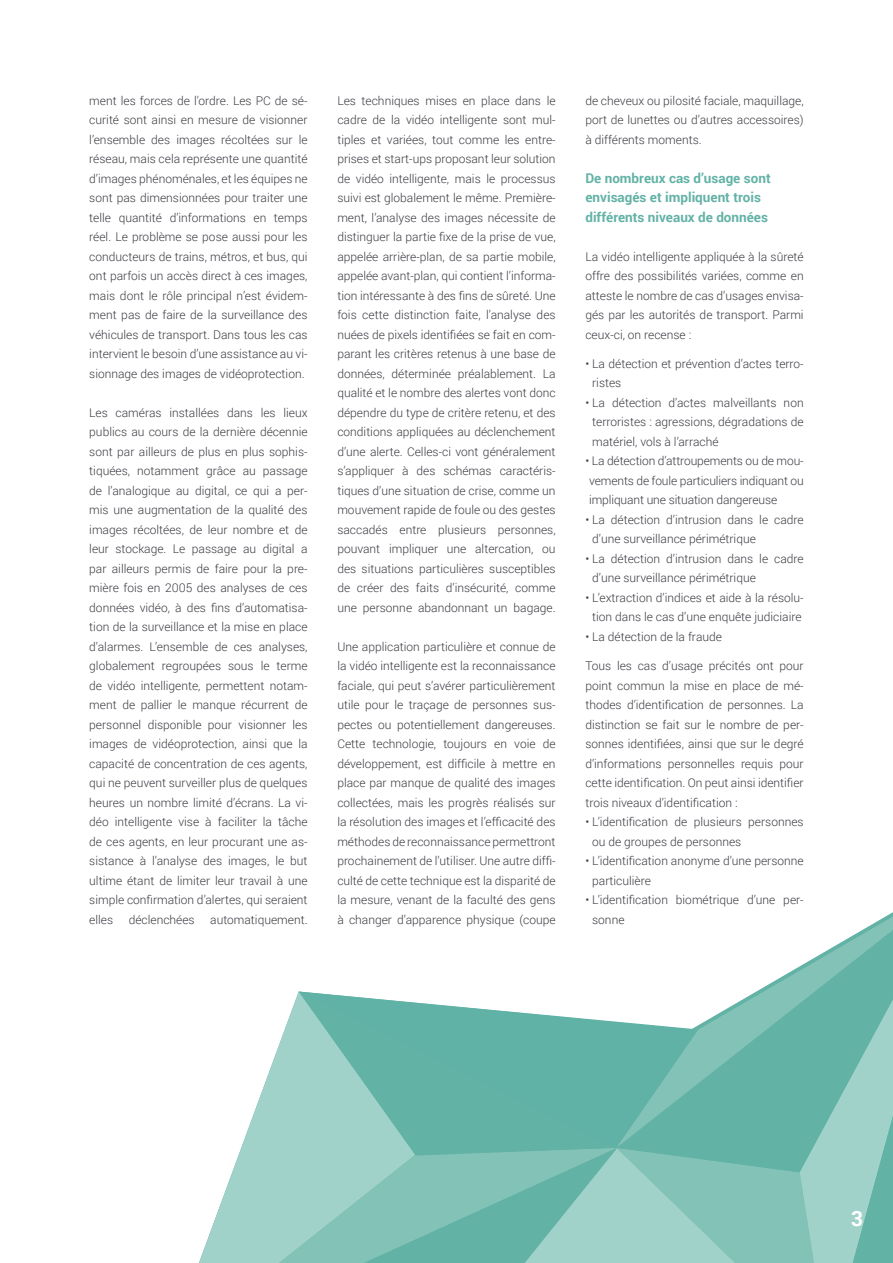
<style>
.page{position:relative;width:893px;height:1263px;background:#fff}
.page>*{position:absolute;margin:0;border:0;box-sizing:border-box;transform-origin:0 0}
.t1{font:700 21px "Roboto";color:#fff}
.t2{font:700 13.5px/19.5px "Roboto";color:#63b2a6}
.t3{font:300 12px/19.5px "Roboto";color:#3b3c43;text-align:justify}
</style>
<div class="page">
<svg style="left:199px;top:991px;width:100px;height:272px"></svg>
<svg style="left:299px;top:991px;width:78px;height:8px"></svg>
<svg style="left:743px;top:916px;width:150px;height:83px"></svg>
<svg style="left:279px;top:999px;width:614px;height:264px"></svg>
<p class="t3" style="left:89px;top:90px;width:220px">ment les forces de l’ordre. Les PC de sé&shy;curité sont ainsi en mesure de visionner l’ensemble des images récoltées sur le réseau, mais cela représente une quantité d’images phénoménales, et les équipes ne sont pas dimensionnées pour traiter une telle quantité d’informations en temps réel. Le problème se pose aussi pour les conducteurs de trains, métros, et bus, qui ont parfois un accès direct à ces images, mais dont le rôle principal n’est évidem&shy;ment pas de faire de la surveillance des véhicules de transport. Dans tous les cas intervient le besoin d’une assistance au vi&shy;sionnage des images de vidéoprotection.</p>
<p class="t3" style="left:89px;top:402px;width:220px">Les caméras installées dans les lieux publics au cours de la dernière décennie sont par ailleurs de plus en plus sophis&shy;tiquées, notamment grâce au passage de l’analogique au digital, ce qui a per&shy;mis une augmentation de la qualité des images récoltées, de leur nombre et de leur stockage. Le passage au digital a par ailleurs permis de faire pour la pre&shy;mière fois en 2005 des analyses de ces données vidéo, à des fins d’automatisa&shy;tion de la surveillance et la mise en place d’alarmes. L’ensemble de ces analyses, globalement regroupées sous le terme de vidéo intelligente, permettent notam&shy;ment de pallier le manque récurrent de personnel disponible pour visionner les images de vidéoprotection, ainsi que la capacité de concentration de ces agents, qui ne peuvent surveiller plus de quelques heures un nombre limité d’écrans. La vi&shy;déo intelligente vise à faciliter la tâche de ces agents, en leur procurant une as&shy;sistance à l’analyse des images, le but ultime étant de limiter leur travail à une simple confirmation d’alertes, qui seraient elles</p>
<p class="t3" style="left:129px;top:909px;width:68px">déclenchées</p>
<p class="t3" style="left:210px;top:909px;width:99px">automatiquement.</p>
<p class="t3" style="left:337px;top:90px;width:220px">Les techniques mises en place dans le cadre de la vidéo intelligente sont mul&shy;tiples et variées, tout comme les entre&shy;prises et start-ups proposant leur solution de vidéo intelligente, mais le processus suivi est globalement le même. Première&shy;ment, l’analyse des images nécessite de distinguer la partie fixe de la prise de vue, appelée arrière-plan, de sa partie mobile, appelée avant-plan, qui contient l’informa&shy;tion intéressante à des fins de sûreté. Une fois cette distinction faite, l’analyse des nuées de pixels identifiées se fait en com&shy;parant les critères retenus à une base de données, déterminée préalablement. La qualité et le nombre des alertes vont donc dépendre du type de critère retenu, et des conditions appliquées au déclenchement d’une alerte. Celles-ci vont généralement s’appliquer à des schémas caractéris&shy;tiques d’une situation de crise, comme un mouvement rapide de foule ou des gestes saccadés entre plusieurs personnes, pouvant impliquer une altercation, ou des situations particulières susceptibles de créer des faits d’insécurité, comme une personne abandonnant un bagage.</p>
<p class="t3" style="left:337px;top:636px;width:220px">Une application particulière et connue de la vidéo intelligente est la reconnaissance faciale, qui peut s’avérer particulièrement utile pour le traçage de personnes sus&shy;pectes ou potentiellement dangereuses.<br>Cette technologie, toujours en voie de développement, est difficile à mettre en place par manque de qualité des images collectées, mais les progrès réalisés sur la résolution des images et l’efficacité des méthodes de reconnaissance permettront prochainement de l’utiliser. Une autre diffi&shy;culté de cette technique est la disparité de la mesure, venant de la faculté des gens à changer d’apparence physique (coupe</p>
<p class="t3" style="left:585px;top:90px;width:220px">de cheveux ou pilosité faciale, maquillage, port de lunettes ou d’autres accessoires) à différents moments.</p>
<p class="t2" style="left:585px;top:167px;width:187px">De nombreux cas d’usage sont envisagés et impliquent trois différents niveaux de données</p>
<p class="t3" style="left:585px;top:246px;width:220px">La vidéo intelligente appliquée à la sûreté offre des possibilités variées, comme en atteste le nombre de cas d’usages envisa&shy;gés par les autorités de transport. Parmi ceux-ci, on recense :</p>
<p class="t3" style="left:592px;top:353px;width:213px;text-indent:-7px">• La détection et prévention d’actes terro&shy;ristes</p>
<p class="t3" style="left:592px;top:392px;width:213px;text-indent:-7px">• La détection d’actes malveillants non terroristes : agressions, dégradations de matériel, vols à l’arraché</p>
<p class="t3" style="left:589px;top:451px;width:216px;text-indent:-4px">• La détection d’attroupements ou de mou&shy;vements de foule particuliers indiquant ou impliquant une situation dangereuse</p>
<p class="t3" style="left:592px;top:509px;width:213px;text-indent:-7px">• La détection d’intrusion dans le cadre d’une surveillance périmétrique</p>
<p class="t3" style="left:592px;top:548px;width:213px;text-indent:-7px">• La détection d’intrusion dans le cadre d’une surveillance périmétrique</p>
<p class="t3" style="left:585px;top:587px;width:220px;text-align:center">• L’extraction d’indices et aide à la résolu&shy;tion dans le cas d’une enquête judiciaire</p>
<p class="t3" style="left:585px;top:626px;width:138px">• La détection de la fraude</p>
<p class="t3" style="left:585px;top:656px;width:220px">Tous les cas d’usage précités ont pour point commun la mise en place de mé&shy;thodes d’identification de personnes. La distinction se fait sur le nombre de per&shy;sonnes identifiées, ainsi que sur le degré d’informations personnelles requis pour cette identification. On peut ainsi identifier trois niveaux d’identification :</p>
<p class="t3" style="left:592px;top:812px;width:213px;text-indent:-7px">• L’identification de plusieurs personnes ou de groupes de personnes</p>
<p class="t3" style="left:592px;top:851px;width:213px;text-indent:-7px">• L’identification anonyme d’une personne particulière</p>
<p class="t3" style="left:592px;top:890px;width:213px;text-indent:-7px">• L’identification biométrique d’une per&shy;sonne</p>
<h1 class="t1" style="left:851px;top:1204px;width:14px">3</h1>
</div>
